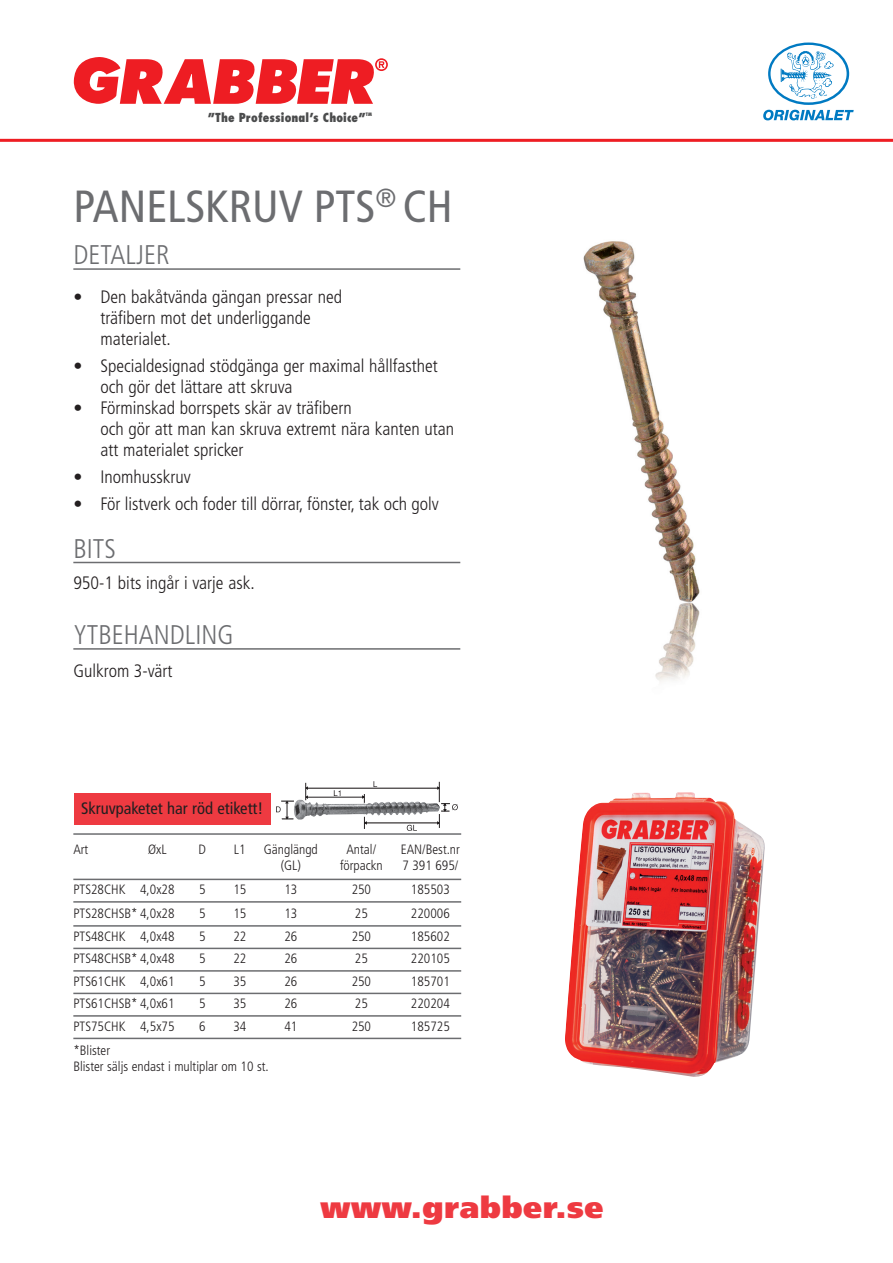
<style>
.page{position:relative;width:893px;height:1263px;background:#fff}
.page>*{position:absolute;margin:0;border:0;box-sizing:border-box;transform-origin:0 0}
.t1{font:condensed 45px "Frutiger LT Std";color:#6c6d70}
.t2{font:900 30px "Frutiger LT Std";letter-spacing:.02em;color:#ee3a41}
.t3{font:300 condensed 27px "Frutiger LT Std";color:#6c6d70}
.t4{font:300 condensed 18px/21px "Frutiger LT Std";color:#231f20}
.t5{font:condensed 16.65px "Frutiger LT Std";color:#231f20}
.t6{font:300 condensed 13.5px/16.5px "Frutiger LT Std";color:#231f20}
.t7{font:800 condensed 12.15px "Futura Std";letter-spacing:.01em;color:#4b4c4d}
.t8{font:800 condensed 4.65px "Futura Std";color:#4b4c4d}
</style>
<div class="page">
<img style="left:583px;top:241px;width:117px;height:441px">
<svg style="left:768px;top:43px;width:81px;height:62px"></svg>
<div style="left:770px;top:45px;width:77px;height:57px;background:#fff;border-radius:50%"></div>
<svg style="left:781px;top:51px;width:53px;height:48px"></svg>
<svg style="left:763px;top:110px;width:91px;height:10px"></svg>
<hr style="left:73px;top:268px;width:387px;height:2px;background:#6c6d70">
<hr style="left:73px;top:562px;width:387px;height:1px;background:#6c6d70">
<hr style="left:73px;top:648px;width:387px;height:2px;background:#6c6d70">
<hr style="left:0;top:139px;width:893px;height:3px;background:#ee1d23">
<svg style="left:74px;top:57px;width:314px;height:47px"></svg>
<div style="left:74px;top:793px;width:196px;height:32px;background:#ee3a41"></div>
<hr style="left:73px;top:833px;width:388px;height:2px;background:#6c6d70">
<hr style="left:73px;top:879px;width:388px;height:1px;background:#6c6d70">
<hr style="left:73px;top:901px;width:388px;height:2px;background:#6c6d70">
<hr style="left:73px;top:925px;width:388px;height:2px;background:#6c6d70">
<hr style="left:73px;top:948px;width:388px;height:1px;background:#6c6d70">
<hr style="left:73px;top:970px;width:388px;height:2px;background:#6c6d70">
<hr style="left:73px;top:993px;width:388px;height:1px;background:#6c6d70">
<hr style="left:73px;top:1015px;width:388px;height:2px;background:#6c6d70">
<hr style="left:73px;top:1038px;width:388px;height:1px;background:#6c6d70">
<img style="left:294px;top:800px;width:11px;height:20px">
<svg style="left:276px;top:801px;width:18px;height:19px"></svg>
<svg style="left:305px;top:781px;width:153px;height:50px"></svg>
<img style="left:565px;top:792px;width:200px;height:285px">
<p class="t7" style="left:208px;top:110px;width:160px">”The Professional’s Choice”</p>
<p class="t8" style="left:366px;top:111px;width:8px">TM</p>
<h1 class="t1" style="left:73px;top:180px;width:381px">PANELSKRUV PTS<sup>®</sup> CH</h1>
<h3 class="t3" style="left:73px;top:239px;width:98px">DETALJER</h3>
<p class="t4" style="left:100px;top:287px;width:243px;text-indent:-27px">• Den bakåtvända gängan pressar ned träfibern mot det underliggande materialet.</p>
<p class="t4" style="left:100px;top:356px;width:339px;text-indent:-27px">• Specialdesignad stödgänga ger maximal hållfasthet och gör det lättare att skruva</p>
<p class="t4" style="left:100px;top:398px;width:355px;text-indent:-27px">• Förminskad borrspets skär av träfibern<br>och gör att man kan skruva extremt nära kanten utan att materialet spricker</p>
<p class="t4" style="left:73px;top:467px;width:119px">• Inomhusskruv</p>
<p class="t4" style="left:73px;top:494px;width:367px">• För listverk och foder till dörrar, fönster, tak och golv</p>
<h3 class="t3" style="left:73px;top:533px;width:44px">BITS</h3>
<p class="t4" style="left:73px;top:572px;width:183px">950-1 bits ingår i varje ask.</p>
<h3 class="t3" style="left:73px;top:619px;width:162px">YTBEHANDLING</h3>
<p class="t4" style="left:73px;top:660px;width:101px">Gulkrom 3-värt</p>
<p class="t5" style="left:81px;top:799px;width:184px">Skruvpaketet har röd etikett!</p>
<p class="t6" style="left:73px;top:841px;width:17px">Art</p>
<p class="t6" style="left:148px;top:841px;width:20px">ØxL</p>
<p class="t6" style="left:199px;top:841px;width:9px">D</p>
<p class="t6" style="left:234px;top:841px;width:13px">L1</p>
<p class="t6" style="left:264px;top:841px;width:55px">Gänglängd</p>
<p class="t6" style="left:346px;top:841px;width:31px">Antal/</p>
<p class="t6" style="left:401px;top:841px;width:61px">EAN/Best.nr</p>
<p class="t6" style="left:281px;top:857px;width:22px">(GL)</p>
<p class="t6" style="left:340px;top:857px;width:44px">förpackn</p>
<p class="t6" style="left:402px;top:857px;width:57px">7 391 695/</p>
<p class="t6" style="left:73px;top:881px;width:103px">PTS28CHK 4,0x28</p>
<p class="t6" style="left:199px;top:881px;width:8px">5</p>
<p class="t6" style="left:233px;top:881px;width:14px">15</p>
<p class="t6" style="left:284px;top:881px;width:14px">13</p>
<p class="t6" style="left:352px;top:881px;width:21px">250</p>
<p class="t6" style="left:411px;top:881px;width:40px">185503</p>
<p class="t6" style="left:73px;top:905px;width:103px">PTS28CHSB* 4,0x28</p>
<p class="t6" style="left:199px;top:905px;width:8px">5</p>
<p class="t6" style="left:233px;top:905px;width:14px">15</p>
<p class="t6" style="left:284px;top:905px;width:14px">13</p>
<p class="t6" style="left:355px;top:905px;width:14px">25</p>
<p class="t6" style="left:411px;top:905px;width:40px">220006</p>
<p class="t6" style="left:73px;top:928px;width:103px">PTS48CHK 4,0x48</p>
<p class="t6" style="left:199px;top:928px;width:8px">5</p>
<p class="t6" style="left:233px;top:928px;width:14px">22</p>
<p class="t6" style="left:284px;top:928px;width:14px">26</p>
<p class="t6" style="left:352px;top:928px;width:21px">250</p>
<p class="t6" style="left:411px;top:928px;width:40px">185602</p>
<p class="t6" style="left:73px;top:950px;width:103px">PTS48CHSB* 4,0x48</p>
<p class="t6" style="left:199px;top:950px;width:8px">5</p>
<p class="t6" style="left:233px;top:950px;width:14px">22</p>
<p class="t6" style="left:284px;top:950px;width:14px">26</p>
<p class="t6" style="left:355px;top:950px;width:14px">25</p>
<p class="t6" style="left:411px;top:950px;width:40px">220105</p>
<p class="t6" style="left:73px;top:973px;width:103px">PTS61CHK 4,0x61</p>
<p class="t6" style="left:199px;top:973px;width:8px">5</p>
<p class="t6" style="left:233px;top:973px;width:14px">35</p>
<p class="t6" style="left:284px;top:973px;width:14px">26</p>
<p class="t6" style="left:352px;top:973px;width:21px">250</p>
<p class="t6" style="left:411px;top:973px;width:40px">185701</p>
<p class="t6" style="left:73px;top:995px;width:103px">PTS61CHSB* 4,0x61</p>
<p class="t6" style="left:199px;top:995px;width:8px">5</p>
<p class="t6" style="left:233px;top:995px;width:14px">35</p>
<p class="t6" style="left:284px;top:995px;width:14px">26</p>
<p class="t6" style="left:355px;top:995px;width:14px">25</p>
<p class="t6" style="left:411px;top:995px;width:40px">220204</p>
<p class="t6" style="left:73px;top:1018px;width:103px">PTS75CHK 4,5x75</p>
<p class="t6" style="left:199px;top:1018px;width:8px">6</p>
<p class="t6" style="left:233px;top:1018px;width:14px">34</p>
<p class="t6" style="left:284px;top:1018px;width:14px">41</p>
<p class="t6" style="left:352px;top:1018px;width:21px">250</p>
<p class="t6" style="left:411px;top:1018px;width:40px">185725</p>
<p class="t6" style="left:73px;top:1042px;width:197px">*Blister<br>Blister säljs endast i multiplar om 10 st.</p>
<h2 class="t2" style="left:321px;top:1189px;width:284px">www.grabber.se</h2>
</div>
